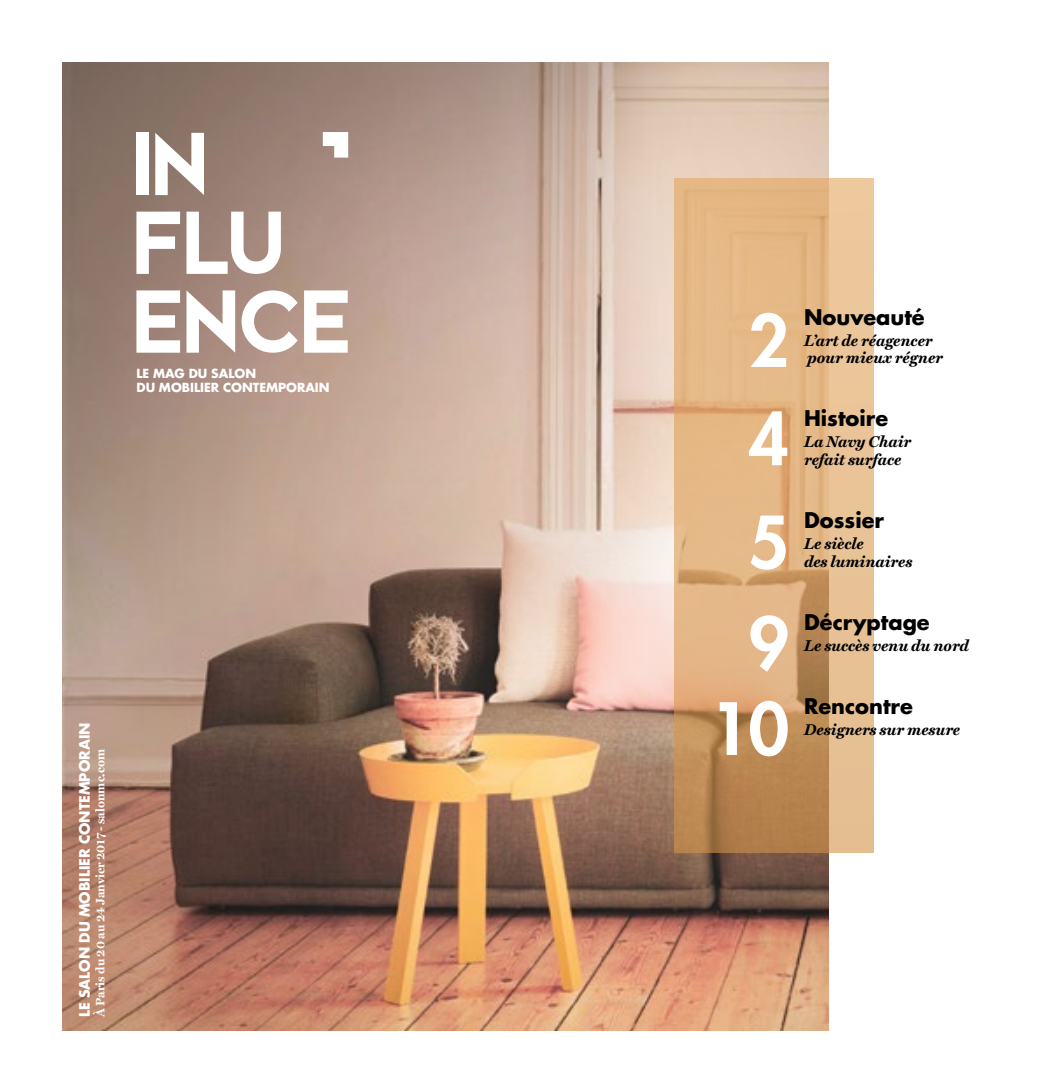
<style>
.page{position:relative;width:1042px;height:1092px;background:#fff}
.page>*{position:absolute;margin:0;border:0;box-sizing:border-box;transform-origin:0 0}
.t1{font:800 70px/85.4px "Futura Std";color:#fff;text-align:center}
.t2{font:700 21px "Futura Std";color:#000}
.t3{font:italic 700 15.75px/17.5px "Miller Text";color:#000}
.t4{font:700 14px "Futura Std";color:#fff}
.t5{font:700 12.25px "Miller Text";color:#fff}
.t6{font:700 12.25px/14.7px "Futura Std";color:#fff}
</style>
<div class="page">
<img style="left:62px;top:62px;width:766px;height:968px">
<svg style="left:674px;top:179px;width:199px;height:673px;background:#dcaf7e"></svg>
<div style="left:136px;top:133px;width:13px;height:62px;background:#fff"></div>
<svg style="left:155px;top:133px;width:49px;height:62px"></svg>
<svg style="left:136px;top:212px;width:44px;height:62px"></svg>
<svg style="left:186px;top:212px;width:95px;height:62px"></svg>
<svg style="left:136px;top:290px;width:44px;height:62px"></svg>
<svg style="left:186px;top:290px;width:49px;height:62px"></svg>
<svg style="left:242px;top:290px;width:56px;height:62px"></svg>
<svg style="left:304px;top:290px;width:44px;height:62px"></svg>
<svg style="left:323px;top:132px;width:25px;height:26px"></svg>
<p class="t6" style="left:136px;top:365px;width:195px">LE MAG DU SALON<br>DU MOBILIER CONTEMPORAIN</p>
<p class="t4" style="left:75px;top:1016px;width:296px;rotate:-90deg">LE SALON DU MOBILIER CONTEMPORAIN</p>
<p class="t5" style="left:93px;top:1016px;width:269px;rotate:-90deg">À Paris du 20 au 24 Janvier 2017 - salonmc.com</p>
<h1 class="t1" style="left:748px;top:298px;width:42px">2</h1>
<h2 class="t2" style="left:804px;top:303px;width:122px">Nouveauté</h2>
<p class="t3" style="left:804px;top:331px;width:140px">L’art de réagencer pour mieux régner</p>
<h1 class="t1" style="left:748px;top:396px;width:42px">4</h1>
<h2 class="t2" style="left:804px;top:404px;width:86px">Histoire</h2>
<p class="t3" style="left:804px;top:433px;width:109px">La Navy Chair refait surface</p>
<h1 class="t1" style="left:748px;top:500px;width:42px">5</h1>
<h2 class="t2" style="left:804px;top:506px;width:81px">Dossier</h2>
<p class="t3" style="left:804px;top:534px;width:110px">Le siècle<br>des luminaires</p>
<h1 class="t1" style="left:709px;top:601px;width:81px">9<br>10</h1>
<h2 class="t2" style="left:804px;top:607px;width:127px">Décryptage</h2>
<p class="t3" style="left:804px;top:636px;width:166px">Le succès venu du nord</p>
<h2 class="t2" style="left:804px;top:691px;width:110px">Rencontre</h2>
<p class="t3" style="left:804px;top:720px;width:158px">Designers sur mesure</p>
</div>
